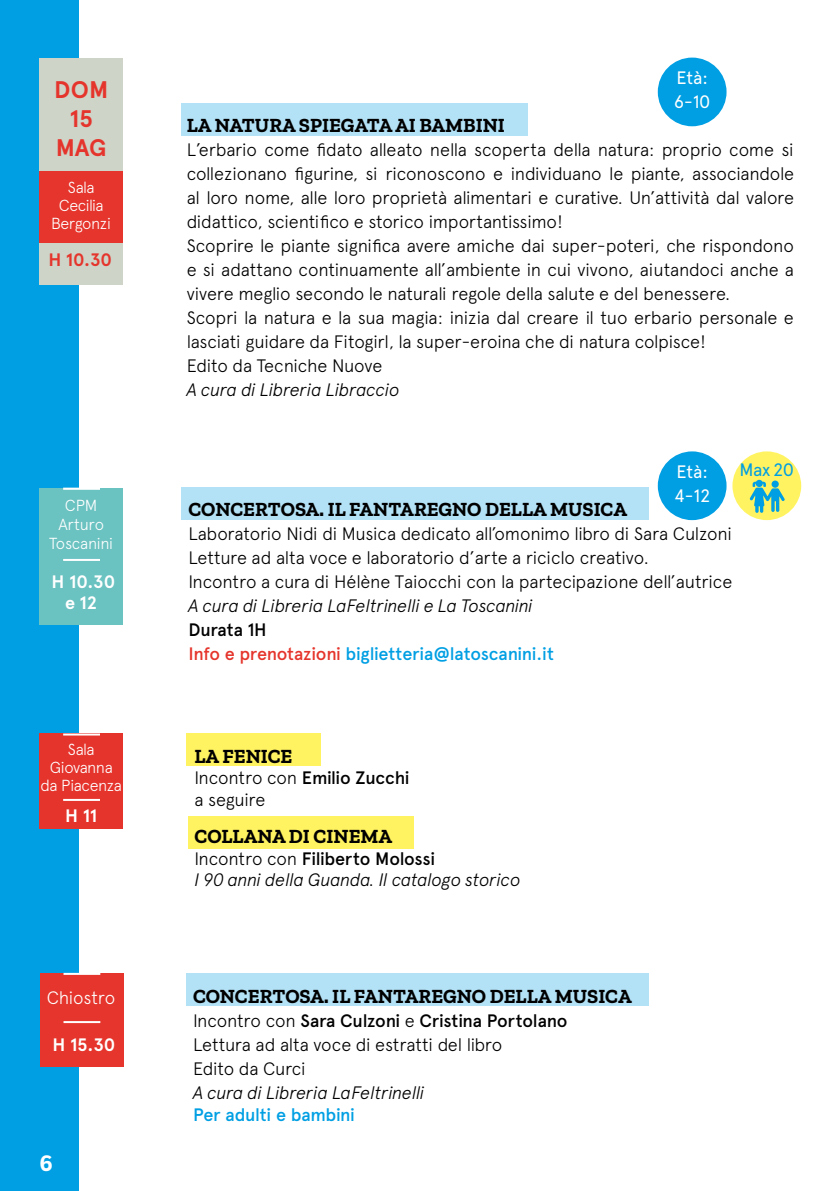
<style>
.page{position:relative;width:840px;height:1191px;background:#fff}
.page>*{position:absolute;margin:0;border:0;box-sizing:border-box;transform-origin:0 0}
.t1{font:700 24px/28.8px "Apercu";color:#e5342c;text-align:center}
.t2{font:700 24px "Zilla Slab";color:#fff}
.t3{font:700 20px "Zilla Slab";color:#000}
.t4{font:300 18px/24px "Apercu";letter-spacing:-.015em;color:#000}
.t5{font:italic 300 18px/21.6px "Apercu";letter-spacing:-.015em;color:#000}
.t6{font:500 18px/24px "Apercu";letter-spacing:-.02em;color:#009fe3}
.t7{font:700 18px/21.6px "Apercu";letter-spacing:-.01em;color:#fff;text-align:center}
.t8{font:18px/24px "Apercu";letter-spacing:-.01em;color:#fff}
.t9{font:300 18px "Apercu";letter-spacing:-.015em;color:#fff}
.t10{font:700 18px "Apercu";color:#e5352c}
.t11{font:18px "Apercu";color:#009fe3}
.t12{font:300 16px/18px "Apercu";letter-spacing:-.03em;color:#fff;text-align:center}
.s1{color:#000}
.s2{color:#e5352c}
.s3{font-weight:500}
.s4{font-style:normal}
.s5{font-weight:500;font-style:normal}
</style>
<div class="page">
<div style="left:0;top:0;width:78px;height:1191px;background:#009fe3"></div>
<div style="left:181px;top:104px;width:346px;height:32px;background:#b3e2f6"></div>
<div style="left:40px;top:58px;width:83px;height:226px;background:#ced4c8"></div>
<div style="left:657px;top:58px;width:69px;height:68px;background:#009fe3;border-radius:50%"></div>
<div style="left:181px;top:488px;width:468px;height:32px;background:#b3e2f6"></div>
<div style="left:657px;top:451px;width:69px;height:69px;background:#009fe3;border-radius:50%"></div>
<div style="left:40px;top:488px;width:83px;height:136px;background:#6ac2c1"></div>
<hr style="left:63px;top:559px;width:37px;height:2px;background:#fff">
<hr style="left:63px;top:488px;width:37px;height:2px;background:#fff">
<div style="left:186px;top:973px;width:463px;height:32px;background:#b3e2f6"></div>
<div style="left:40px;top:973px;width:83px;height:93px;background:#e5352c"></div>
<hr style="left:63px;top:1021px;width:37px;height:2px;background:#fff">
<hr style="left:63px;top:973px;width:37px;height:2px;background:#fff">
<div style="left:732px;top:451px;width:68px;height:69px;background:#fff361;border-radius:50%"></div>
<svg style="left:749px;top:479px;width:35px;height:34px"></svg>
<div style="left:771px;top:480px;width:7px;height:8px;background:#009fe3;border-radius:50%"></div>
<div style="left:187px;top:733px;width:134px;height:33px;background:#fff361"></div>
<div style="left:40px;top:733px;width:83px;height:96px;background:#e5342c"></div>
<hr style="left:63px;top:799px;width:37px;height:2px;background:#fff">
<hr style="left:63px;top:733px;width:37px;height:2px;background:#fff">
<div style="left:188px;top:816px;width:225px;height:33px;background:#fff361"></div>
<div style="left:40px;top:171px;width:83px;height:71px;background:#e5352c"></div>
<h1 class="t1" style="left:54px;top:75px;width:56px">DOM<br>15<br>MAG</h1>
<p class="t12" style="left:51px;top:178px;width:62px">Sala<br>Cecilia<br>Bergonzi</p>
<p class="t10" style="left:48px;top:249px;width:65px">H 10.30</p>
<p class="t12" style="left:49px;top:495px;width:66px;line-height:19.2px">CPM<br>Arturo<br>Toscanini</p>
<p class="t7" style="left:52px;top:571px;width:65px">H 10.30 e 12</p>
<p class="t12" style="left:41px;top:740px;width:83px">Sala<br>Giovanna da Piacenza</p>
<p class="t7" style="left:65px;top:804px;width:33px">H 11</p>
<p class="t9" style="left:47px;top:987px;width:70px">Chiostro</p>
<p class="t7" style="left:53px;top:1034px;width:64px">H 15.30</p>
<h1 class="t2" style="left:40px;top:1149px;width:14px">6</h1>
<p class="t8" style="left:673px;top:66px;width:38px">Età:<br>6-10</p>
<p class="t3" style="left:187px;top:114px;width:319px">LA NATURA SPIEGATA AI BAMBINI</p>
<p class="t4" style="left:187px;top:137px;width:608px">L’erbario come fidato alleato nella scoperta della natura: proprio come si collezionano figurine, si riconoscono e individuano le piante, associandole al loro nome, alle loro proprietà alimentari e curative. Un’attività dal valore didattico, scientifico e storico importantissimo!<br>Scoprire le piante significa avere amiche dai super-poteri, che rispondono e si adattano continuamente all’ambiente in cui vivono, aiutandoci anche a vivere meglio secondo le naturali regole della salute e del benessere.<br>Scopri la natura e la sua magia: inizia dal creare il tuo erbario personale e lasciati guidare da Fitogirl, la super-eroina che di natura colpisce!<br>Edito da Tecniche Nuove</p>
<p class="t5" style="left:187px;top:379px;width:214px">A cura di Libreria Libraccio</p>
<p class="t8" style="left:673px;top:459px;width:38px">Età:<br>4-12</p>
<p class="t3" style="left:188px;top:498px;width:440px">CONCERTOSA. IL FANTAREGNO DELLA MUSICA</p>
<p class="t4" style="left:188px;top:522px;width:545px">Laboratorio Nidi di Musica dedicato all’omonimo libro di Sara Culzoni<br>Letture ad alta voce e laboratorio d’arte a riciclo creativo.<br>Incontro a cura di Hélène Taiocchi con la partecipazione dell’autrice</p>
<p class="t5" style="left:188px;top:595px;width:346px">A cura di Libreria LaFeltrinelli e La Toscanini</p>
<p class="t6" style="left:188px;top:618px;width:367px"><span class="s1">Durata 1H<br></span><span class="s2">Info e prenotazioni</span> biglietteria@latoscanini.it</p>
<p class="t11" style="left:739px;top:459px;width:56px">Max 20</p>
<p class="t3" style="left:194px;top:744px;width:99px">LA FENICE</p>
<p class="t4" style="left:194px;top:767px;width:217px;line-height:21.6px">Incontro con <span class="s3">Emilio Zucchi </span>a seguire</p>
<p class="t3" style="left:194px;top:825px;width:199px">COLLANA DI CINEMA</p>
<p class="t5" style="left:194px;top:847px;width:327px"><span class="s4">Incontro con</span> <span class="s5">Filiberto Molossi<br></span>I 90 anni della Guanda. Il catalogo storico</p>
<p class="t3" style="left:193px;top:984px;width:440px">CONCERTOSA. IL FANTAREGNO DELLA MUSICA</p>
<p class="t4" style="left:193px;top:1008px;width:376px">Incontro con <span class="s3">Sara Culzoni</span> e <span class="s3">Cristina Portolano<br></span>Lettura ad alta voce di estratti del libro<br>Edito da Curci</p>
<p class="t5" style="left:193px;top:1081px;width:233px">A cura di Libreria LaFeltrinelli</p>
<p class="t6" style="left:193px;top:1102px;width:163px">Per adulti e bambini</p>
</div>
